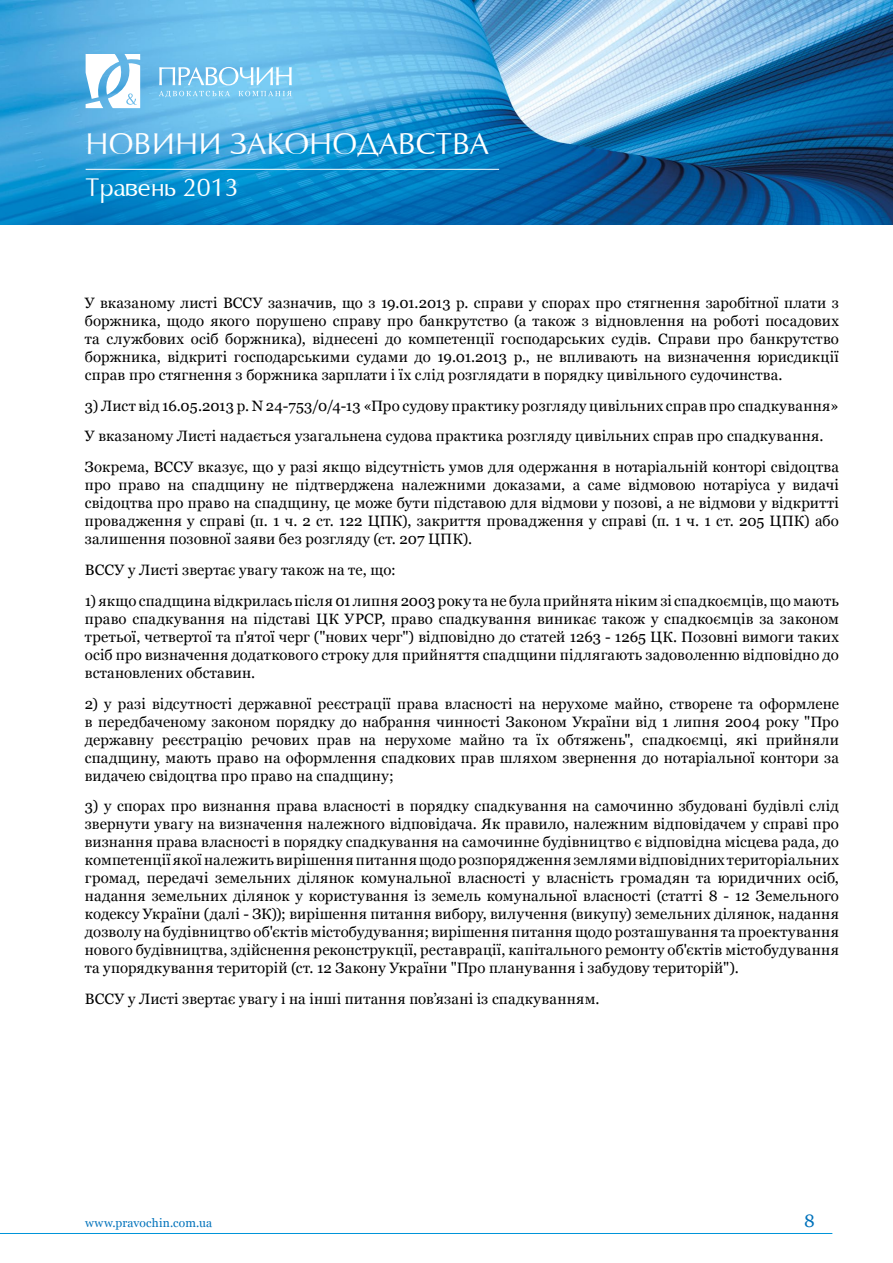
<style>
.page{position:relative;width:893px;height:1263px;background:#fff}
.page>*{position:absolute;margin:0;border:0;box-sizing:border-box;transform-origin:0 0}
.t1{font:28.5px "Opium";color:#fff}
.t2{font:24px "Opium";color:#fff}
.t3{font:18px "Georgia";color:#0072bb}
.t4{font:15px/18px "Georgia";letter-spacing:.01em;color:#000;text-align:justify}
.t5{font:12px "Georgia";letter-spacing:.015em;color:#0072bb}
</style>
<div class="page">
<img style="left:0;top:0;width:893px;height:224px">
<svg style="left:86px;top:54px;width:54px;height:54px"></svg>
<svg style="left:159px;top:67px;width:133px;height:30px;background:#91d1f1"></svg>
<hr style="left:86px;top:169px;width:413px;height:1px;background:#fff">
<hr style="left:0;top:1233px;width:832px;height:1px;background:#0094d9">
<h1 class="t1" style="left:86px;top:127px;width:405px">НОВИНИ ЗАКОНОДАВСТВА</h1>
<h2 class="t2" style="left:86px;top:174px;width:155px">Травень 2013</h2>
<p class="t4" style="left:85px;top:294px;width:756px;text-indent:168px">У зазначив, що з 19.01.2013 р. справи у спорах про стягнення заробітної плати з боржника, щодо якого порушено справу про банкрутство (а також з відновлення на роботі посадових та службових осіб боржника), віднесені до компетенції господарських судів. Справи про банкрутство боржника, відкриті господарськими судами до 19.01.2013 р., не впливають на визначення юрисдикції справ про стягнення з боржника зарплати і їх слід розглядати в порядку цивільного судочинства.</p>
<p class="t4" style="left:85px;top:390px;width:756px;line-height:30.8px;text-align:left">3) Лист від 16.05.2013 р. N 24-753/0/4-13 «Про судову практику розгляду цивільних справ про спадкування»<br>У вказаному Листі надається узагальнена судова практика розгляду цивільних справ про спадкування.<br>Зокрема, ВСС</p>
<p class="t4" style="left:85px;top:294px;width:149px">У вказаному листі ВСС</p>
<p class="t4" style="left:85px;top:458px;width:756px;text-indent:99px">У вказує, що у разі якщо відсутність умов для одержання в нотаріальній конторі свідоцтва про право на спадщину не підтверджена належними доказами, а саме відмовою нотаріуса у видачі свідоцтва про право на спадщину, це може бути підставою для відмови у позові, а не відмови у відкритті провадження у справі (п. 1 ч. 2 ст. 122 ЦПК), закриття провадження у справі (п. 1 ч. 1 ст. 205 ЦПК) або залишення позовної заяви без розгляду (ст. 207 ЦПК).</p>
<p class="t4" style="left:85px;top:561px;width:11px">ВСС</p>
<p class="t4" style="left:115px;top:561px;width:283px">У у Листі звертає увагу також на те, що:</p>
<p class="t4" style="left:85px;top:592px;width:756px">1) якщо спадщина відкрилась після 01 липня 2003 року та не була прийнята ніким зі спадкоємців, що мають право спадкування на підставі ЦК УРСР, право спадкування виникає також у спадкоємців за законом третьої, четвертої та п'ятої черг ("нових черг") відповідно до статей 1263 - 1265 ЦК. Позовні вимоги таких осіб про визначення додаткового строку для прийняття спадщини підлягають задоволенню відповідно до встановлених обставин.</p>
<p class="t4" style="left:85px;top:695px;width:756px">2) у разі відсутності державної реєстрації права власності на нерухоме майно, створене та оформлене в передбаченому законом порядку до набрання чинності Законом України від 1 липня 2004 року "Про державну реєстрацію речових прав на нерухоме майно та їх обтяжень", спадкоємці, які прийняли спадщину, мають право на оформлення спадкових прав шляхом звернення до нотаріальної контори за видачею свідоцтва про право на спадщину;</p>
<p class="t4" style="left:85px;top:797px;width:756px">3) у спорах про визнання права власності в порядку спадкування на самочинно збудовані будівлі слід звернути увагу на визначення належного відповідача. Як правило, належним відповідачем у справі про визнання права власності в порядку спадкування на самочинне будівництво є відповідна місцева рада, до компетенції якої належить вирішення питання щодо розпорядження землями відповідних територіальних громад, передачі земельних ділянок комунальної власності у власність громадян та юридичних осіб, надання земельних ділянок у користування із земель комунальної власності (статті 8 - 12 Земельного кодексу України (далі - ЗК)); вирішення питання вибору, вилучення (викупу) земельних ділянок, надання дозволу на будівництво об'єктів містобудування; вирішення питання щодо розташування та проектування нового будівництва, здійснення реконструкції, реставрації, капітального ремонту об'єктів містобудування та упорядкування територій (ст. 12 Закону України "Про планування і забудову територій").</p>
<p class="t4" style="left:85px;top:990px;width:11px">ВСС</p>
<p class="t4" style="left:115px;top:990px;width:486px">У у Листі звертає увагу і на інші питання пов’язані із спадкуванням.</p>
<p class="t5" style="left:85px;top:1215px;width:129px">www.pravochin.com.ua</p>
<p class="t3" style="left:804px;top:1210px;width:12px">8</p>
</div>
